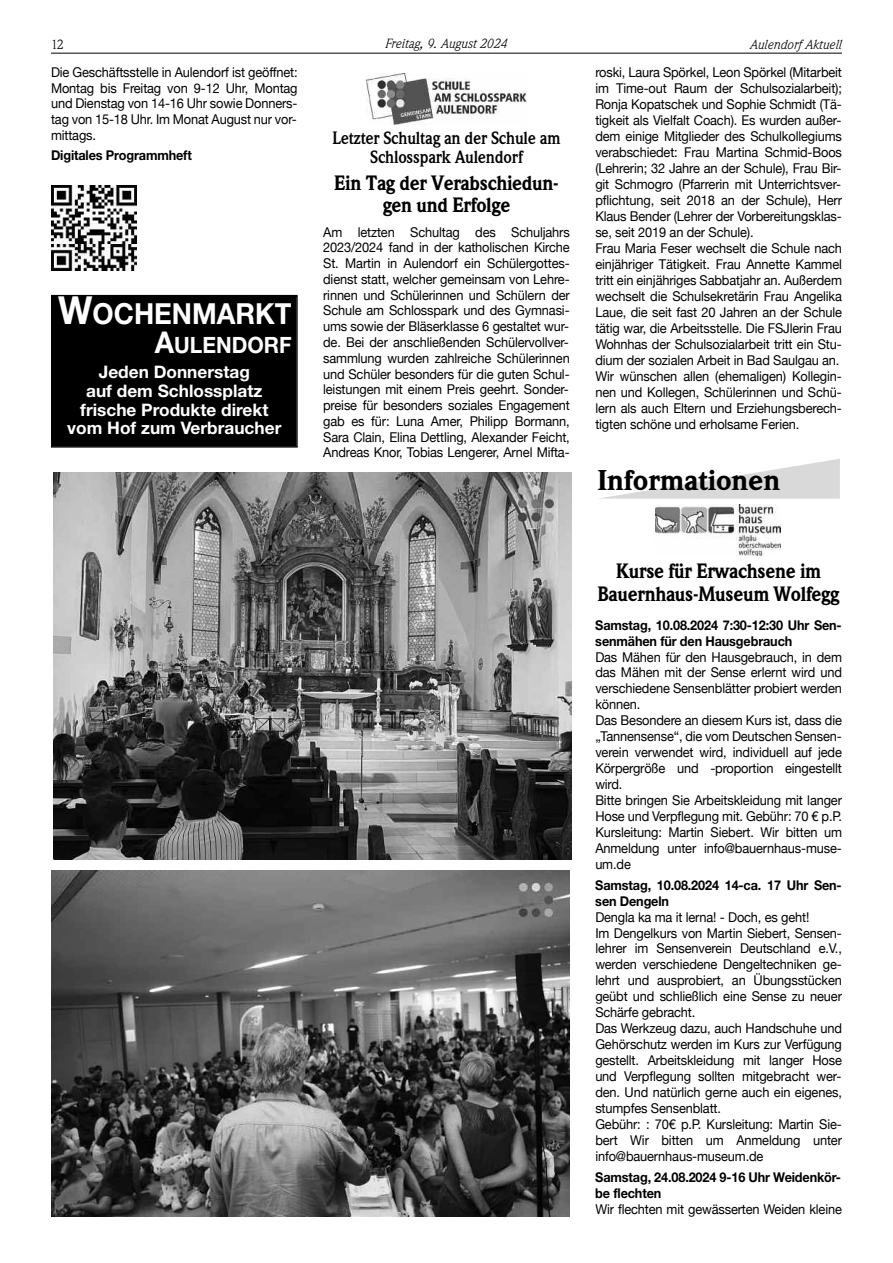
<style>
.page{position:relative;width:893px;height:1263px;background:#fff}
.page>*{position:absolute;margin:0;border:0;box-sizing:border-box;transform-origin:0 0}
.t1{font:900 30px "Weidemann";color:#000}
.t2{font:700 29.1px "Helvetica Neue";color:#fff;scale:.94 1}
.t3{font:700 22.5px "Helvetica Neue";color:#fff;scale:.94 1}
.t4{font:900 21.75px/22.5px "Weidemann";letter-spacing:-.01em;color:#000;text-align:center;scale:.9 1}
.t5{font:700 18.75px/19.5px "Weidemann";letter-spacing:-.01em;color:#000;text-align:center;scale:.9 1}
.t6{font:700 17.25px/18.8px "Helvetica Neue";color:#fff;text-align:center}
.t7{font:italic 13.95px "Weidemann";color:#000}
.t8{font:13.95px "Weidemann";color:#000}
.t9{font:13.5px/16px "Helvetica Neue";letter-spacing:-.01em;color:#000;scale:.95 1}
.t10{font:700 13.5px/16px "Helvetica Neue";letter-spacing:-.01em;color:#000;scale:.94 1}
.s1{font-size:38.7px}
.s2{font-size:30px}
</style>
<div class="page">
<hr style="left:51px;top:53px;width:791px;height:1px;background:#000">
<img style="left:51px;top:185px;width:85px;height:85px">
<img style="left:366px;top:73px;width:160px;height:51px">
<svg style="left:599px;top:459px;width:241px;height:40px"></svg>
<img style="left:655px;top:504px;width:125px;height:51px">
<img style="left:51px;top:870px;width:519px;height:346px">
<img style="left:53px;top:472px;width:519px;height:387px">
<div style="left:53px;top:296px;width:243px;height:150px;background:#000"></div>
<div style="left:51px;top:295px;width:247px;height:153px;border:2px solid #000"></div>
<p class="t8" style="left:51px;top:36px;width:14px">12</p>
<p class="t7" style="left:385px;top:35px;width:124px">Freitag, 9. August 2024</p>
<p class="t7" style="left:750px;top:36px;width:93px">Aulendorf Aktuell</p>
<p class="t9" style="left:51px;top:64px;width:261px;text-align:justify">Die Geschäftsstelle in Aulendorf ist geöffnet:<br>Montag bis Freitag von 9-12 Uhr, Montag und Dienstag von 14-16 Uhr sowie Donners&shy;tag von 15-18 Uhr. Im Monat August nur vor&shy;mittags.</p>
<p class="t10" style="left:51px;top:148px;width:151px">Digitales Programmheft</p>
<p class="t9" style="left:595px;top:64px;width:261px">roski, Laura Spörkel, Leon Spörkel (Mitarbeit im Time-out Raum der Schulsozialarbeit); Ronja Kopatschek und Sophie Schmidt (Tä&shy;tigkeit als Vielfalt Coach). Es wurden außer&shy;dem einige Mitglieder des Schulkollegiums verabschiedet: Frau Martina Schmid-Boos (Lehrerin; 32 Jahre an der Schule), Frau Bir&shy;git Schmogro (Pfarrerin mit Unterrichtsver&shy;pflichtung, seit 2018 an der Schule), Herr Klaus Bender (Lehrer der Vorbereitungsklas&shy;se, seit 2019 an der Schule).<br>Frau Maria Feser wechselt die Schule nach einjähriger Tätigkeit. Frau Annette Kammel tritt ein einjähriges Sabbatjahr an. Außerdem wechselt die Schulsekretärin Frau Angelika Laue, die seit fast 20 Jahren an der Schule tätig war, die Arbeitsstelle. Die FSJlerin Frau Wohnhas der Schulsozialarbeit tritt ein Stu&shy;dium der sozialen Arbeit in Bad Saulgau an.<br>Wir wünschen allen (ehemaligen) Kollegin&shy;nen und Kollegen, Schülerinnen und Schü&shy;lern als auch Eltern und Erziehungsberech&shy;tigten schöne und erholsame Ferien.</p>
<h3 class="t5" style="left:332px;top:127px;width:255px">Letzter Schultag an der Schule am<br>Schlosspark Aulendorf</h3>
<h3 class="t4" style="left:334px;top:171px;width:251px">Ein Tag der Verabschiedun&shy;gen und Erfolge</h3>
<p class="t9" style="left:323px;top:224px;width:261px;text-align:justify">Am letzten Schultag des Schuljahrs 2023/2024 fand in der katholischen Kirche St. Martin in Aulendorf ein Schülergottes&shy;dienst statt, welcher gemeinsam von Lehre&shy;rinnen und Schülerinnen und Schülern der Schule am Schlosspark und des Gymnasi&shy;ums sowie der Bläserklasse 6 gestaltet wur&shy;de. Bei der anschließenden Schülervollver&shy;sammlung wurden zahlreiche Schülerinnen und Schüler besonders für die guten Schul&shy;leistungen mit einem Preis geehrt. Sonder&shy;preise für besonders soziales Engagement gab es für: Luna Amer, Philipp Bormann, Sara Clain, Elina Dettling, Alexander Feicht, Andreas Knor, Tobias Lengerer, Arnel Mifta-</p>
<h2 class="t2" style="left:58px;top:303px;width:250px"><span class="s1">W</span>OCHENMARKT</h2>
<h3 class="t3" style="left:155px;top:336px;width:147px"><span class="s2">A</span>ULENDORF</h3>
<p class="t6" style="left:67px;top:364px;width:216px">Jeden Donnerstag<br>auf dem Schlossplatz frische Produkte direkt vom Hof zum Verbraucher</p>
<h1 class="t1" style="left:597px;top:462px;width:184px">Informationen</h1>
<h3 class="t4" style="left:598px;top:559px;width:270px">Kurse für Erwachsene im<br>Bauernhaus-Museum Wolfegg</h3>
<p class="t10" style="left:595px;top:618px;width:264px">Samstag, 10.08.2024 7:30-12:30 Uhr Sen&shy;senmähen für den Hausgebrauch</p>
<p class="t9" style="left:595px;top:648px;width:261px">Das Mähen für den Hausgebrauch, in dem das Mähen mit der Sense erlernt wird und verschiedene Sensenblätter probiert werden können.<br>Das Besondere an diesem Kurs ist, dass die „Tannensense“, die vom Deutschen Sensen&shy;verein verwendet wird, individuell auf jede Körpergröße und -proportion eingestellt wird.<br>Bitte bringen Sie Arbeitskleidung mit langer Hose und Verpflegung mit. Gebühr: 70 € p.P.<br>Kursleitung: Martin Siebert. Wir bitten um Anmeldung unter info@bauernhaus-muse&shy;um.de</p>
<p class="t10" style="left:595px;top:878px;width:264px">Samstag, 10.08.2024 14-ca. 17 Uhr Sen&shy;sen Dengeln</p>
<p class="t9" style="left:595px;top:908px;width:261px">Dengla ka ma it lerna! - Doch, es geht!<br>Im Dengelkurs von Martin Siebert, Sensen&shy;lehrer im Sensenverein Deutschland e.V., werden verschiedene Dengeltechniken ge&shy;lehrt und ausprobiert, an Übungsstücken geübt und schließlich eine Sense zu neuer Schärfe gebracht.<br>Das Werkzeug dazu, auch Handschuhe und Gehörschutz werden im Kurs zur Verfügung gestellt. Arbeitskleidung mit langer Hose und Verpflegung sollten mitgebracht wer&shy;den. Und natürlich gerne auch ein eigenes, stumpfes Sensenblatt.<br>Gebühr: : 70€ p.P. Kursleitung: Martin Sie&shy;bert Wir bitten um Anmeldung unter info@bauernhaus-museum.de</p>
<p class="t10" style="left:595px;top:1170px;width:263px">Samstag, 24.08.2024 9-16 Uhr Weidenkör&shy;be flechten</p>
<p class="t9" style="left:595px;top:1200px;width:261px">Wir flechten mit gewässerten Weiden kleine</p>
</div>
